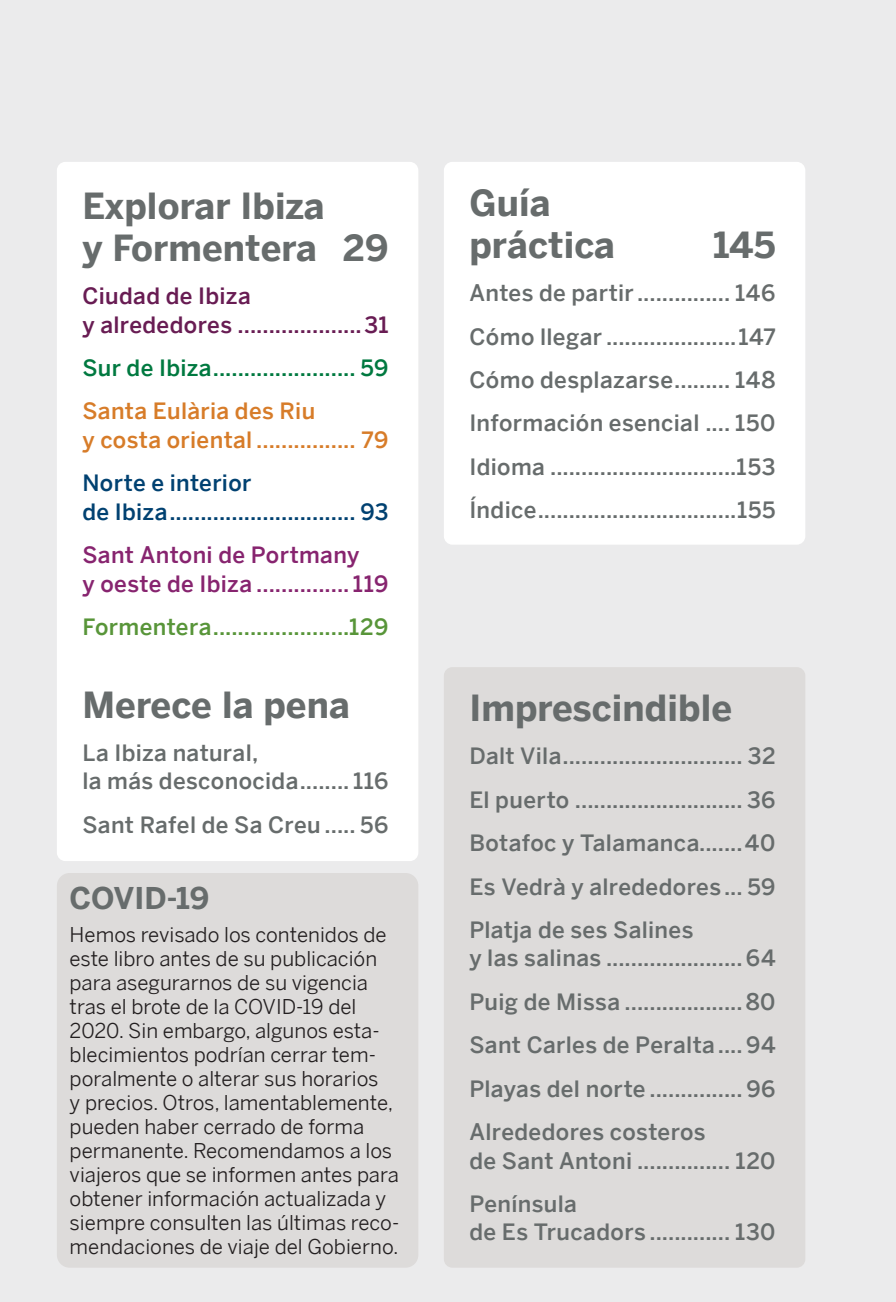
<style>
.page{position:relative;width:896px;height:1302px;background:#ebebec}
.page>*{position:absolute;margin:0;border:0;box-sizing:border-box;transform-origin:0 0}
.Contents_Heading_1{font:700 36px/42px "LP Benton Sans";letter-spacing:.005em;color:#676c6c}
.Contents_Heading_1-2{font:700 30px "LP Benton Sans";letter-spacing:-.005em;color:#676c6c}
.Contents_Heading_2{font:500 22.5px/28.5px "LP Benton Sans";letter-spacing:.015em;color:#676c6c}
.Contents_Heading_2-2{font:500 22.5px/28.5px "LP Benton Sans";letter-spacing:.015em;color:#004171}
.Contents_Heading_2-3{font:500 22.5px/28.5px "LP Benton Sans";letter-spacing:.015em;color:#87246f}
.Contents_Heading_2-4{font:500 22.5px/28.5px "LP Benton Sans";letter-spacing:.015em;color:#d77c29}
.Contents_Heading_2-5{font:500 22.5px/28.5px "LP Benton Sans";letter-spacing:.015em;color:#681c53}
.Contents_Heading_2-6{font:500 22.5px "LP Benton Sans";letter-spacing:.015em;color:#007940}
.Contents_Heading_2-7{font:500 22.5px "LP Benton Sans";letter-spacing:.02em;color:#589539}
.Box_Flush_Left{font:20.4px/24px "LP Benton Sans";color:#231f20}
</style>
<div class="page">
<div style="left:57px;top:162px;width:361px;height:699px;background:#fff;border-radius:9px"></div>
<div style="left:444px;top:162px;width:361px;height:383px;background:#fff;border-radius:9px"></div>
<div style="left:444px;top:667px;width:361px;height:600px;background:#dddbda;border-radius:9px"></div>
<div style="left:57px;top:873px;width:361px;height:394px;background:#dddbda;border-radius:13px"></div>
<p class="Contents_Heading_1" style="left:82px;top:184px;width:308px">Explorar Ibiza<br>y Formentera 29</p>
<p class="Contents_Heading_2-5" style="left:82px;top:282px;width:308px">Ciudad de Ibiza<br>y alrededores ....................31</p>
<p class="Contents_Heading_2-6" style="left:82px;top:353px;width:308px">Sur de Ibiza....................... 59</p>
<p class="Contents_Heading_2-4" style="left:82px;top:397px;width:308px">Santa Eulària des Riu<br>y costa oriental ................ 79</p>
<p class="Contents_Heading_2-2" style="left:82px;top:469px;width:308px">Norte e interior<br>de Ibiza.............................. 93</p>
<p class="Contents_Heading_2-3" style="left:82px;top:541px;width:308px">Sant Antoni de Portmany<br>y oeste de Ibiza ............... 119</p>
<p class="Contents_Heading_2-7" style="left:82px;top:612px;width:308px">Formentera......................129</p>
<p class="Contents_Heading_1" style="left:82px;top:683px;width:269px">Merece la pena</p>
<p class="Contents_Heading_2" style="left:82px;top:738px;width:308px">La Ibiza natural,<br>la más desconocida........ 116</p>
<p class="Contents_Heading_2" style="left:82px;top:810px;width:308px">Sant Rafel de Sa Creu ..... 56</p>
<p class="Contents_Heading_1-2" style="left:70px;top:877px;width:141px">COVID-19</p>
<p class="Box_Flush_Left" style="left:70px;top:922px;width:331px">Hemos revisado los contenidos de este libro antes de su publicación para asegurarnos de su vigencia tras el brote de la COVID-19 del 2020. Sin embargo, algunos esta&shy;blecimientos podrían cerrar tem&shy;poralmente o alterar sus horarios<br>y precios. Otros, lamentablemente, pueden haber cerrado de forma permanente. Recomendamos a los viajeros que se informen antes para obtener información actualizada y siempre consulten las últimas reco&shy;mendaciones de viaje del Gobierno.</p>
<p class="Contents_Heading_1" style="left:469px;top:181px;width:147px">Guía práctica</p>
<p class="Contents_Heading_1" style="left:713px;top:223px;width:64px">145</p>
<p class="Contents_Heading_2" style="left:469px;top:279px;width:308px">Antes de partir ............... 146</p>
<p class="Contents_Heading_2" style="left:469px;top:322px;width:308px">Cómo llegar .....................147</p>
<p class="Contents_Heading_2" style="left:469px;top:365px;width:308px">Cómo desplazarse......... 148</p>
<p class="Contents_Heading_2" style="left:469px;top:409px;width:308px">Información esencial .... 150</p>
<p class="Contents_Heading_2" style="left:469px;top:452px;width:308px">Idioma ..............................153</p>
<p class="Contents_Heading_2" style="left:469px;top:496px;width:308px">Índice................................155</p>
<p class="Contents_Heading_1" style="left:469px;top:686px;width:264px">Imprescindible</p>
<p class="Contents_Heading_2" style="left:469px;top:742px;width:308px">Dalt Vila............................. 32</p>
<p class="Contents_Heading_2" style="left:469px;top:785px;width:308px">El puerto ........................... 36</p>
<p class="Contents_Heading_2" style="left:469px;top:829px;width:308px">Botafoc y Talamanca.......40</p>
<p class="Contents_Heading_2" style="left:469px;top:872px;width:308px">Es Vedrà y alrededores... 59</p>
<p class="Contents_Heading_2" style="left:469px;top:915px;width:308px">Platja de ses Salines<br>y las salinas ......................64</p>
<p class="Contents_Heading_2" style="left:469px;top:987px;width:308px">Puig de Missa ...................80</p>
<p class="Contents_Heading_2" style="left:469px;top:1031px;width:308px">Sant Carles de Peralta....94</p>
<p class="Contents_Heading_2" style="left:469px;top:1074px;width:308px">Playas del norte ............... 96</p>
<p class="Contents_Heading_2" style="left:469px;top:1117px;width:308px">Alrededores costeros<br>de Sant Antoni ............... 120</p>
<p class="Contents_Heading_2" style="left:469px;top:1189px;width:308px">Península<br>de Es Trucadors ............. 130</p>
</div>
